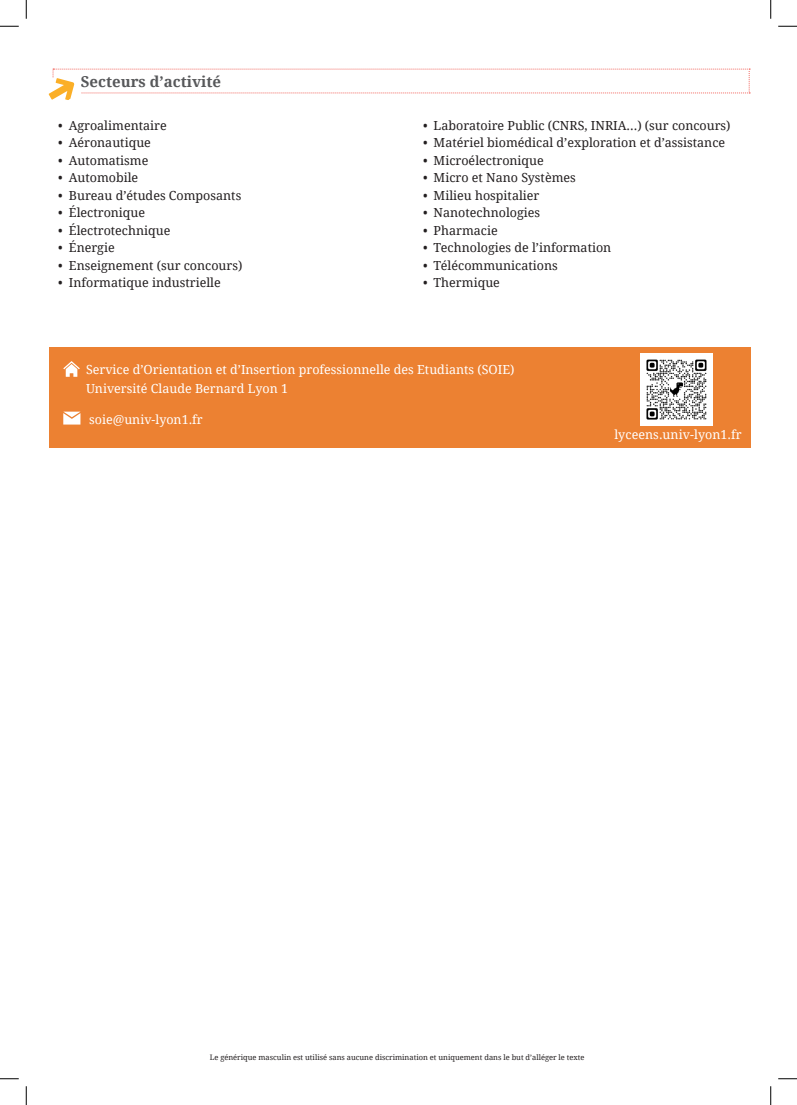
<style>
.page{position:relative;width:797px;height:1105px;background:#fff}
.page>*{position:absolute;margin:0;border:0;box-sizing:border-box;transform-origin:0 0}
.t1{font:700 15px "Droid Serif";color:#57585a}
.t2{font:12.5px "Droid Serif";color:#231f20}
.t3{font:12.5px "Droid Serif";color:#fff}
.t4{font:7.5px "Droid Serif";color:#231f20}
</style>
<div class="page">
<svg style="left:49px;top:69px;width:701px;height:31px"></svg>
<div style="left:49px;top:348px;width:701px;height:100px;background:#ec8132"></div>
<svg style="left:63px;top:361px;width:17px;height:16px"></svg>
<img style="left:640px;top:353px;width:72px;height:72px">
<svg style="left:63px;top:412px;width:17px;height:13px"></svg>
<svg style="left:0;top:25px;width:19px;height:2px"></svg>
<svg style="left:778px;top:25px;width:19px;height:2px"></svg>
<svg style="left:0;top:1078px;width:19px;height:1px"></svg>
<svg style="left:778px;top:1078px;width:19px;height:1px"></svg>
<svg style="left:25px;top:0;width:2px;height:19px"></svg>
<svg style="left:25px;top:1086px;width:2px;height:19px"></svg>
<svg style="left:770px;top:0;width:1px;height:19px"></svg>
<svg style="left:770px;top:1086px;width:1px;height:19px"></svg>
<p class="t1" style="left:81px;top:73px;width:142px">Secteurs d’activité</p>
<p class="t2" style="left:58px;top:118px;width:110px">• Agroalimentaire</p>
<p class="t2" style="left:58px;top:135px;width:94px">• Aéronautique</p>
<p class="t2" style="left:58px;top:153px;width:92px">• Automatisme</p>
<p class="t2" style="left:58px;top:170px;width:82px">• Automobile</p>
<p class="t2" style="left:58px;top:188px;width:184px">• Bureau d’études Composants</p>
<p class="t2" style="left:58px;top:205px;width:88px">• Électronique</p>
<p class="t2" style="left:58px;top:223px;width:114px">• Électrotechnique</p>
<p class="t2" style="left:58px;top:240px;width:58px">• Énergie</p>
<p class="t2" style="left:58px;top:258px;width:186px">• Enseignement (sur concours)</p>
<p class="t2" style="left:58px;top:275px;width:164px">• Informatique industrielle</p>
<p class="t2" style="left:423px;top:118px;width:309px">• Laboratoire Public (CNRS, INRIA...) (sur concours)</p>
<p class="t2" style="left:423px;top:135px;width:304px">• Matériel biomédical d’exploration et d’assistance</p>
<p class="t2" style="left:423px;top:153px;width:122px">• Microélectronique</p>
<p class="t2" style="left:423px;top:170px;width:154px">• Micro et Nano Systèmes</p>
<p class="t2" style="left:423px;top:188px;width:118px">• Milieu hospitalier</p>
<p class="t2" style="left:423px;top:205px;width:119px">• Nanotechnologies</p>
<p class="t2" style="left:423px;top:223px;width:76px">• Pharmacie</p>
<p class="t2" style="left:423px;top:240px;width:190px">• Technologies de l’information</p>
<p class="t2" style="left:423px;top:258px;width:136px">• Télécommunications</p>
<p class="t2" style="left:423px;top:275px;width:78px">• Thermique</p>
<p class="t3" style="left:86px;top:362px;width:430px">Service d’Orientation et d’Insertion professionnelle des Etudiants (SOIE)</p>
<p class="t3" style="left:86px;top:381px;width:203px">Université Claude Bernard Lyon 1</p>
<p class="t3" style="left:89px;top:413px;width:115px">soie@univ-lyon1.fr</p>
<p class="t3" style="left:614px;top:427px;width:129px">lyceens.univ-lyon1.fr</p>
<p class="t4" style="left:210px;top:1053px;width:376px">Le générique masculin est utilisé sans aucune discrimination et uniquement dans le but d’alléger le texte</p>
</div>
